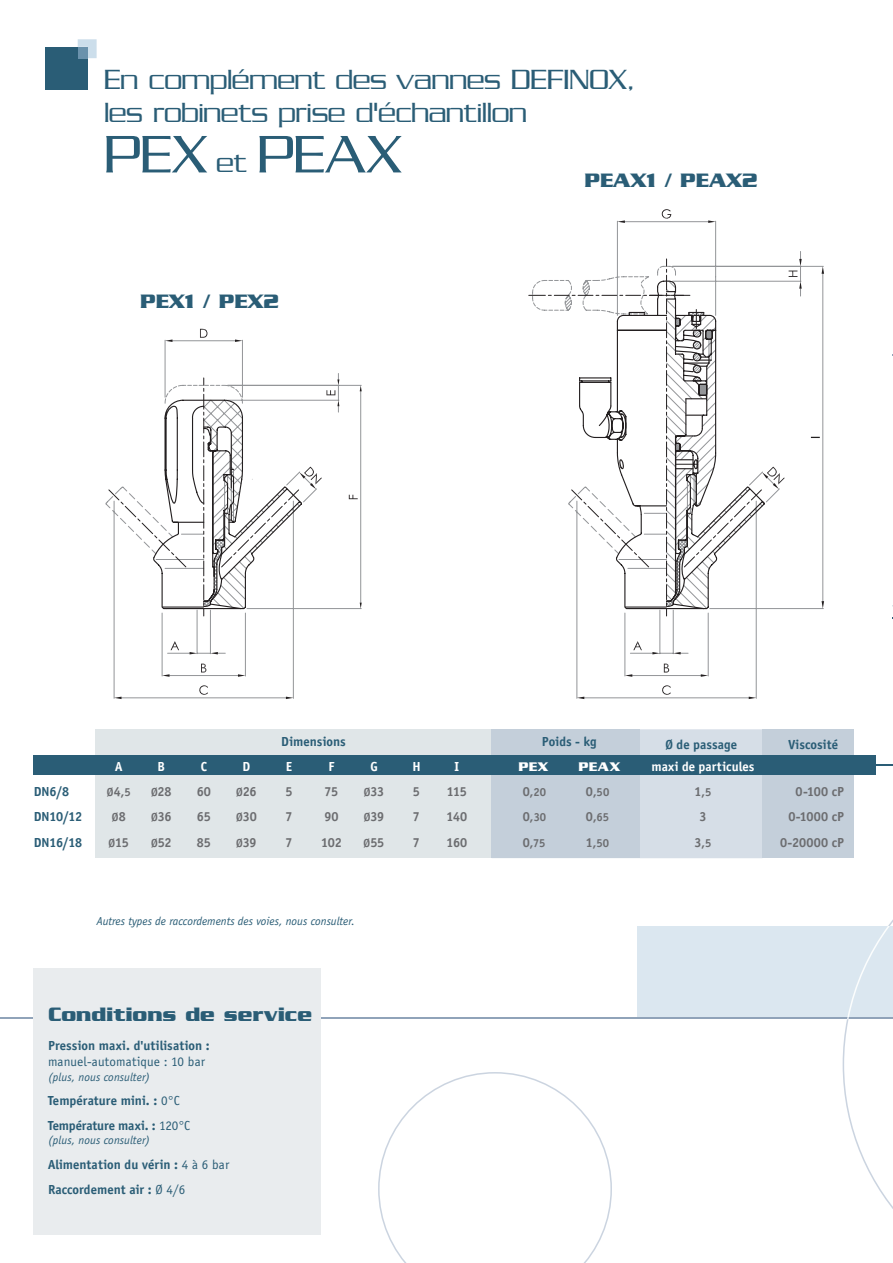
<style>
.page{position:relative;width:893px;height:1263px;background:#fff}
.page>*{position:absolute;margin:0;border:0;box-sizing:border-box;transform-origin:0 0}
.t1{font:300 57px "Serpentine";letter-spacing:.02em;color:#2a5d76}
.t2{font:300 30px/33px "Serpentine";letter-spacing:-.02em;color:#2a5d76}
.t3{font:700 21px "Serpentine";color:#2a5d76}
.t4{font:700 13.5px/24.8px "Officina Sans";color:#2a5d76}
.t5{font:700 13.5px "Officina Sans";letter-spacing:-.005em;color:#6c6d70}
.t6{font:700 13.5px "Officina Sans";letter-spacing:.01em;color:#fff}
.t7{font:13.5px "Officina Sans";letter-spacing:.005em;color:#2a5d76}
.t8{font:700 13.5px "Serpentine";letter-spacing:.05em;color:#fff}
.t9{font:italic 12px "Officina Sans";color:#2a5d76}
.t10{font:700 12px "Officina Sans";color:#6c6d70}
.s1{font-size:30px}
.s2{font-size:13.5px}
.s3{font-size:12px}
.s4{font-weight:400}
</style>
<div class="page">
<div style="left:638px;top:926px;width:255px;height:93px;background:#dbe7f0"></div>
<div style="left:95px;top:729px;width:545px;height:129px;background:#e0e6e8"></div>
<svg style="left:876px;top:765px;width:17px;height:1px"></svg>
<svg style="left:378px;top:1072px;width:234px;height:191px"></svg>
<hr style="left:0;top:1018px;width:893px;height:1px;background:#90a3b9">
<div style="left:34px;top:968px;width:287px;height:266px;background:#e9ecee"></div>
<div style="left:640px;top:729px;width:122px;height:129px;background:#d6dee7"></div>
<div style="left:492px;top:729px;width:148px;height:129px;background:#c4cfda"></div>
<div style="left:762px;top:729px;width:92px;height:129px;background:#c4cfda"></div>
<div style="left:34px;top:756px;width:842px;height:19px;background:#2a5d76"></div>
<svg style="left:106px;top:221px;width:718px;height:478px"></svg>
<svg style="left:203px;top:359px;width:326px;height:249px"></svg>
<svg style="left:165px;top:340px;width:7px;height:2px"></svg>
<svg style="left:235px;top:340px;width:7px;height:2px"></svg>
<svg style="left:200px;top:329px;width:8px;height:9px"></svg>
<svg style="left:210px;top:652px;width:8px;height:2px"></svg>
<svg style="left:190px;top:652px;width:7px;height:2px"></svg>
<svg style="left:171px;top:641px;width:8px;height:9px"></svg>
<svg style="left:238px;top:674px;width:7px;height:3px"></svg>
<svg style="left:162px;top:674px;width:8px;height:3px"></svg>
<svg style="left:201px;top:664px;width:5px;height:9px"></svg>
<svg style="left:286px;top:697px;width:7px;height:2px"></svg>
<svg style="left:114px;top:697px;width:8px;height:2px"></svg>
<svg style="left:198px;top:685px;width:10px;height:11px"></svg>
<svg style="left:360px;top:603px;width:2px;height:6px"></svg>
<svg style="left:360px;top:385px;width:2px;height:6px"></svg>
<svg style="left:349px;top:495px;width:9px;height:4px"></svg>
<svg style="left:673px;top:652px;width:8px;height:2px"></svg>
<svg style="left:652px;top:652px;width:8px;height:2px"></svg>
<svg style="left:633px;top:641px;width:9px;height:9px"></svg>
<svg style="left:701px;top:674px;width:7px;height:3px"></svg>
<svg style="left:625px;top:674px;width:7px;height:3px"></svg>
<svg style="left:664px;top:664px;width:5px;height:9px"></svg>
<svg style="left:749px;top:697px;width:7px;height:2px"></svg>
<svg style="left:577px;top:697px;width:7px;height:2px"></svg>
<svg style="left:661px;top:685px;width:10px;height:11px"></svg>
<svg style="left:108px;top:377px;width:231px;height:240px"></svg>
<svg style="left:529px;top:258px;width:273px;height:359px"></svg>
<svg style="left:821px;top:266px;width:3px;height:8px"></svg>
<svg style="left:821px;top:601px;width:3px;height:8px"></svg>
<svg style="left:617px;top:220px;width:8px;height:3px"></svg>
<svg style="left:708px;top:220px;width:8px;height:3px"></svg>
<svg style="left:661px;top:209px;width:10px;height:10px"></svg>
<svg style="left:842px;top:920px;width:51px;height:289px"></svg>
<div style="left:45px;top:47px;width:43px;height:42px;background:#2a5d76"></div>
<svg style="left:78px;top:39px;width:19px;height:19px"></svg>
<div style="left:78px;top:47px;width:10px;height:11px;background:#6a92ac"></div>
<h2 class="t2" style="left:104px;top:66px;width:534px">En complément des vannes DEFINOX, les robinets prise d'échantillon</h2>
<h1 class="t1" style="left:104px;top:136px;width:299px">PEX <span class="s1">et</span> PEAX</h1>
<h3 class="t3" style="left:584px;top:174px;width:175px">PEAX1 / PEAX2</h3>
<h3 class="t3" style="left:140px;top:294px;width:140px">PEX1 / PEX2</h3>
<p class="t4" style="left:281px;top:730px;width:66px">Dimensions</p>
<p class="t4" style="left:542px;top:730px;width:56px">Poids - kg</p>
<p class="t4" style="left:666px;top:733px;width:73px">Ø de passage</p>
<p class="t4" style="left:788px;top:733px;width:51px">Viscosité</p>
<p class="t6" style="left:115px;top:761px;width:9px">A</p>
<p class="t6" style="left:158px;top:761px;width:9px">B</p>
<p class="t6" style="left:201px;top:761px;width:8px">C</p>
<p class="t6" style="left:242px;top:761px;width:9px">D</p>
<p class="t6" style="left:286px;top:761px;width:8px">E</p>
<p class="t6" style="left:328px;top:761px;width:7px">F</p>
<p class="t6" style="left:370px;top:761px;width:9px">G</p>
<p class="t6" style="left:412px;top:761px;width:10px">H</p>
<p class="t6" style="left:454px;top:761px;width:6px">I</p>
<p class="t8" style="left:518px;top:762px;width:31px">PEX</p>
<p class="t8" style="left:578px;top:762px;width:43px">PEAX</p>
<p class="t6" style="left:651px;top:761px;width:105px">maxi de particules</p>
<p class="t4" style="left:34px;top:780px;width:37px">DN6/8</p>
<p class="t10" style="left:107px;top:788px;width:26px">Ø<span class="s2">4,</span>5</p>
<p class="t5" style="left:151px;top:786px;width:22px"><span class="s3">Ø</span>28</p>
<p class="t5" style="left:197px;top:786px;width:16px">60</p>
<p class="t5" style="left:236px;top:786px;width:22px"><span class="s3">Ø</span>26</p>
<p class="t5" style="left:285px;top:786px;width:9px">5</p>
<p class="t5" style="left:325px;top:786px;width:15px">75</p>
<p class="t5" style="left:364px;top:786px;width:22px"><span class="s3">Ø</span>33</p>
<p class="t5" style="left:413px;top:786px;width:9px">5</p>
<p class="t5" style="left:447px;top:786px;width:22px">115</p>
<p class="t5" style="left:523px;top:786px;width:25px">0,<span class="s3">20</span></p>
<p class="t5" style="left:586px;top:786px;width:25px">0,<span class="s3">50</span></p>
<p class="t5" style="left:694px;top:786px;width:18px">1,<span class="s3">5</span></p>
<p class="t5" style="left:796px;top:786px;width:50px">0-100 cP</p>
<p class="t4" style="left:34px;top:806px;width:50px">DN10/12</p>
<p class="t10" style="left:112px;top:813px;width:15px">Ø<span class="s2">8</span></p>
<p class="t5" style="left:151px;top:812px;width:22px"><span class="s3">Ø</span>36</p>
<p class="t5" style="left:197px;top:812px;width:15px">65</p>
<p class="t5" style="left:236px;top:812px;width:22px"><span class="s3">Ø</span>30</p>
<p class="t5" style="left:285px;top:812px;width:9px">7</p>
<p class="t5" style="left:324px;top:812px;width:16px">90</p>
<p class="t5" style="left:364px;top:812px;width:22px"><span class="s3">Ø</span>39</p>
<p class="t5" style="left:413px;top:812px;width:9px">7</p>
<p class="t5" style="left:446px;top:812px;width:23px">140</p>
<p class="t5" style="left:523px;top:812px;width:25px">0,<span class="s3">30</span></p>
<p class="t5" style="left:586px;top:812px;width:25px">0,<span class="s3">65</span></p>
<p class="t5" style="left:699px;top:812px;width:9px">3</p>
<p class="t5" style="left:788px;top:812px;width:57px">0-1000 cP</p>
<p class="t4" style="left:34px;top:831px;width:50px">DN16/18</p>
<p class="t5" style="left:109px;top:837px;width:22px"><span class="s3">Ø</span>15</p>
<p class="t5" style="left:151px;top:837px;width:22px"><span class="s3">Ø</span>52</p>
<p class="t5" style="left:197px;top:837px;width:16px">85</p>
<p class="t5" style="left:236px;top:837px;width:22px"><span class="s3">Ø</span>39</p>
<p class="t5" style="left:285px;top:837px;width:9px">7</p>
<p class="t5" style="left:321px;top:837px;width:22px">102</p>
<p class="t5" style="left:364px;top:837px;width:22px"><span class="s3">Ø</span>55</p>
<p class="t5" style="left:413px;top:837px;width:9px">7</p>
<p class="t5" style="left:446px;top:837px;width:22px">160</p>
<p class="t5" style="left:523px;top:837px;width:24px">0,<span class="s3">75</span></p>
<p class="t5" style="left:586px;top:837px;width:25px">1,<span class="s3">50</span></p>
<p class="t5" style="left:694px;top:837px;width:18px">3,<span class="s3">5</span></p>
<p class="t5" style="left:780px;top:837px;width:65px">0-20000 cP</p>
<p class="t9" style="left:97px;top:916px;width:259px">Autres types de raccordements des voies, nous consulter.</p>
<h3 class="t3" style="left:48px;top:1008px;width:266px">Conditions de service</h3>
<p class="t4" style="left:48px;top:1034px;width:163px">Pression maxi. d'utilisation :</p>
<p class="t7" style="left:48px;top:1056px;width:159px">manuel-automatique : 10 bar</p>
<p class="t9" style="left:48px;top:1072px;width:104px">(plus, nous consulter)</p>
<p class="t4" style="left:48px;top:1090px;width:144px">Température mini. : <span class="s4">0°C<br></span>Température maxi. : <span class="s4">120°C</span></p>
<p class="t9" style="left:48px;top:1136px;width:104px">(plus, nous consulter)</p>
<p class="t4" style="left:48px;top:1153px;width:183px">Alimentation du vérin : <span class="s4">4 à 6 bar<br></span>Raccordement air : <span class="s4">Ø 4/6</span></p>
</div>
